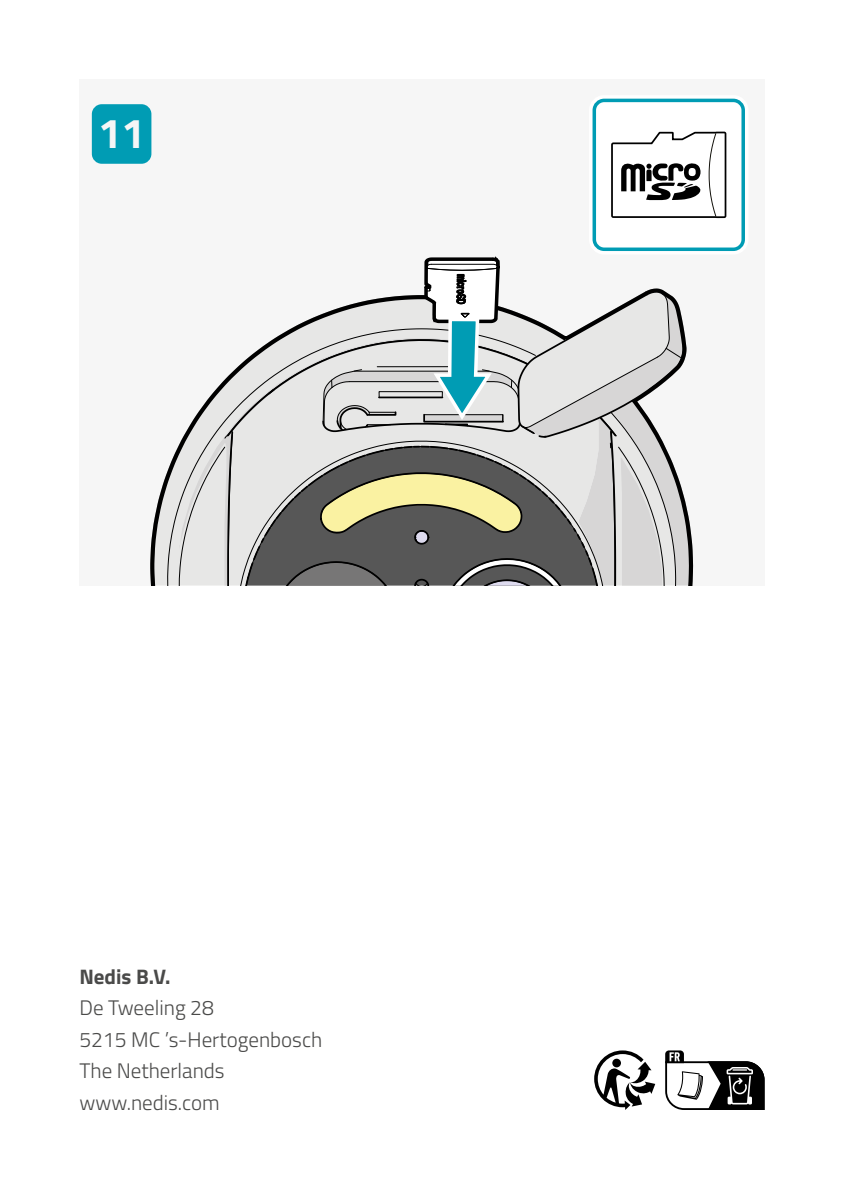
<style>
.page{position:relative;width:844px;height:1191px;background:#fff}
.page>*{position:absolute;margin:0;border:0;box-sizing:border-box;transform-origin:0 0}
.t1{font:700 42px "Titillium Web";color:#f6f6f6}
.t2{font:300 21px/31.5px "Titillium Web";color:#4a4a49}
.t3{font:700 21px "Titillium";color:#4a4a49}
</style>
<div class="page">
<svg style="left:594px;top:1050px;width:61px;height:60px"></svg>
<svg style="left:665px;top:1050px;width:99px;height:60px"></svg>
<div style="left:79px;top:79px;width:685px;height:506px;background:#f6f6f6"></div>
<svg style="left:152px;top:447px;width:26px;height:138px"></svg>
<div style="left:594px;top:100px;width:149px;height:149px;background:#fff;border-radius:10px"></div>
<div style="left:589px;top:95px;width:159px;height:159px;border:10px solid #fff;border-radius:10px"></div>
<div style="left:592px;top:99px;width:152px;height:152px;border:4px solid #009cb4;border-radius:10px"></div>
<svg style="left:178px;top:103px;width:549px;height:482px"></svg>
<div style="left:92px;top:104px;width:59px;height:60px;background:#009cb4;border-radius:10px"></div>
<h1 class="t1" style="left:98px;top:101px;width:49px">11</h1>
<p class="t3" style="left:79px;top:960px;width:93px">Nedis B.V.</p>
<p class="t2" style="left:79px;top:991px;width:244px">De Tweeling 28<br>5215 MC ’s-Hertogenbosch<br>The Netherlands www.nedis.com</p>
</div>
